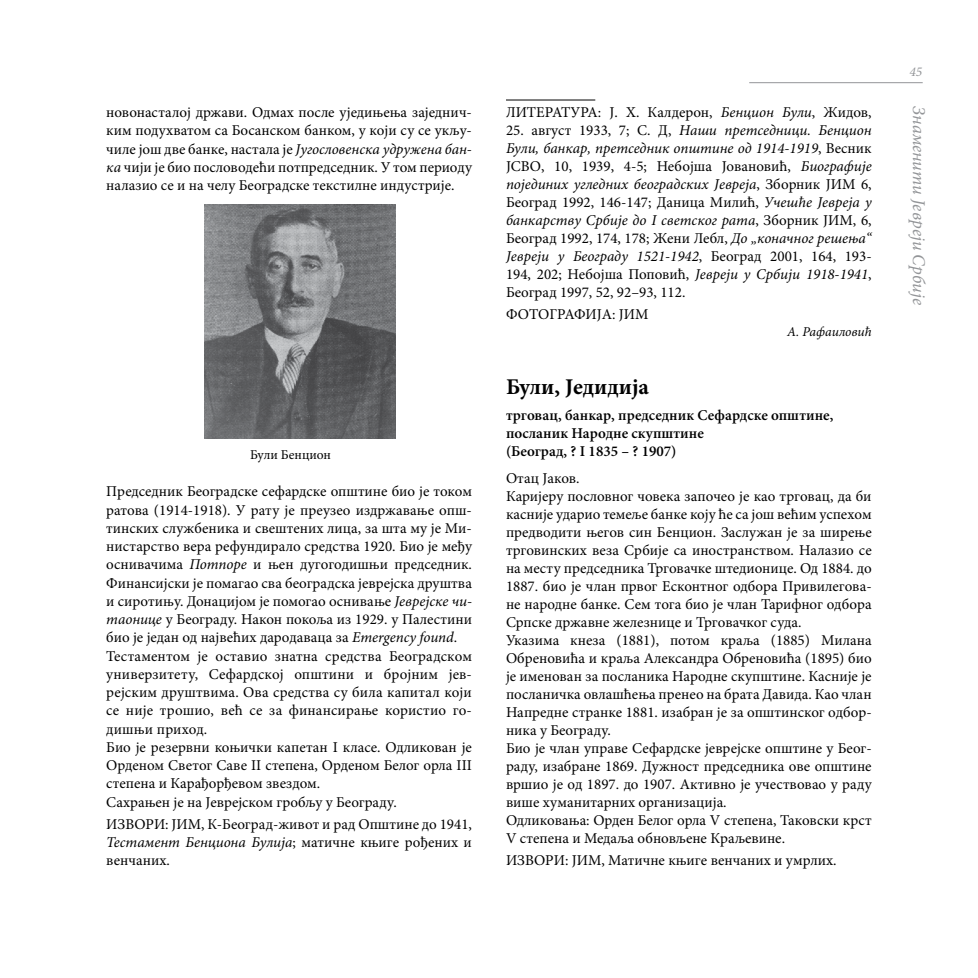
<style>
.page{position:relative;width:978px;height:978px;background:#fff}
.page>*{position:absolute;margin:0;border:0;box-sizing:border-box;transform-origin:0 0}
.t1{font:700 22.5px "Minion Pro";color:#000}
.t2{font:italic 18px "Minion Pro";color:#939598}
.t3{font:15px/18px "Minion Pro";color:#000;text-align:justify}
.t4{font:600 15px/18px "Minion Pro";color:#000}
.t5{font:italic 13.5px "Minion Pro";color:#000}
.t6{font:13.5px "Minion Pro";color:#000}
.t7{font:italic 13.5px "Minion Pro";color:#939598}
.s1{font-style:italic}
</style>
<div class="page">
<hr style="left:749px;top:82px;width:174px;height:1px;background:#939598">
<hr style="left:506px;top:100px;width:89px;height:1px;background:#000">
<img style="left:204px;top:205px;width:192px;height:234px">
<p class="t3" style="left:106px;top:103px;width:367px">новонасталој држави. Одмах после уједињења заједнич&shy;ким подухватом са Босанском банком, у који су се укљу&shy;чиле још две банке, настала је <span class="s1">Југословенска удружена бан&shy;ка</span> чији је био пословодећи потпредседник. У том периоду налазио се и на челу Београдске текстилне индустрије.</p>
<p class="t6" style="left:250px;top:446px;width:83px">Були Бенцион</p>
<p class="t3" style="left:106px;top:483px;width:367px;text-align:left">Председник Београдске сефардске општине био је током ратова (1914-1918). У рату је преузео издржавање опш&shy;тинских службеника и свештених лица, за шта му је Ми&shy;нистарство вера рефундирало средства 1920. Био је међу оснивачима <span class="s1">Потпоре</span> и њен дугогодишњи председник.<br>Финансијски је помагао сва београдска јеврејска друштва и сиротињу. Донацијом је помогао оснивање <span class="s1">Јеврејске чи&shy;таонице</span> у Београду. Након покоља из 1929. у Палестини био је један од највећих дародаваца за <span class="s1">Emergency found</span>.<br>Тестаментом је оставио знатна средства Београдском универзитету, Сефардској општини и бројним јев&shy;рејским друштвима. Ова средства су била капитал који се није трошио, већ се за финансирање користио го&shy;дишњи приход.<br>Био је резервни коњички капетан I класе. Одликован је Орденом Светог Саве II степена, Орденом Белог орла III степена и Карађорђевом звездом.<br>Сахрањен је на Јеврејском гробљу у Београду.</p>
<p class="t3" style="left:106px;top:815px;width:367px">ИЗВОРИ: ЈИМ, К-Београд-живот и рад Општине до 1941, <span class="s1">Тестамент Бенциона Булија</span>; матичне књиге рођених и венчаних.</p>
<p class="t3" style="left:506px;top:103px;width:367px">ЛИТЕРАТУРА: Ј. Х. Калдерон, <span class="s1">Бенцион Були</span>, Жидов,</p>
<p class="t3" style="left:506px;top:121px;width:367px">25. август 1933, 7; С. Д, <span class="s1">Наши претседници. Бенцион Були, банкар, претседник општине од 1914-1919</span>, Весник ЈСВО, 10, 1939, 4-5; Небојша Јовановић, <span class="s1">Биографије појединих угледних београдских Јевреја</span>, Зборник ЈИМ 6, Београд 1992, 146-147; Даница Милић, <span class="s1">Учешће Јевреја у банкарству Србије до I светског рата</span>, Зборник ЈИМ, 6, Београд 1992, 174, 178; Жени Лебл, <span class="s1">До „коначног решења“ Јевреји у Београду 1521-1942</span>, Београд 2001, 164, 193- 194, 202; Небојша Поповић, <span class="s1">Јевреји у Србији 1918-1941</span>, Београд 1997, 52, 92–93, 112.</p>
<p class="t3" style="left:506px;top:306px;width:144px">ФОТОГРАФИЈА: ЈИМ</p>
<p class="t5" style="left:787px;top:322px;width:86px">А. Рафаиловић</p>
<h1 class="t1" style="left:506px;top:371px;width:145px">Були, Једидија</h1>
<p class="t4" style="left:506px;top:407px;width:329px">трговац, банкар, председник Сефардске општине, посланик Народне скупштине<br>(Београд, ? I 1835 – ? 1907)</p>
<p class="t3" style="left:506px;top:469px;width:367px;text-align:left">Отац Јаков.<br>Каријеру пословног човека започео је као трговац, да би касније ударио темеље банке коју ће са још већим успехом предводити његов син Бенцион. Заслужан је за ширење трговинских веза Србије са иностранством. Налазио се на месту председника Трговачке штедионице. Од 1884. до 1887. био је члан првог Есконтног одбора Привилегова&shy;не народне банке. Сем тога био је члан Тарифног одбора Српске државне железнице и Трговачког суда.<br>Указима кнеза (1881), потом краља (1885) Милана Обреновића и краља Александра Обреновића (1895) био је именован за посланика Народне скупштине. Касније је посланичка овлашћења пренео на брата Давида. Као члан Напредне странке 1881. изабран је за општинског одбор&shy;ника у Београду.<br>Био је члан управе Сефардске јеврејске општине у Беог&shy;раду, изабране 1869. Дужност председника ове општине вршио је од 1897. до 1907. Активно је учествовао у раду више хуманитарних организација.<br>Одликовања: Орден Белог орла V степена, Таковски крст V степена и Медаља обновљене Краљевине.</p>
<p class="t3" style="left:506px;top:852px;width:332px">ИЗВОРИ: ЈИМ, Матичне књиге венчаних и умрлих.</p>
<p class="t7" style="left:909px;top:62px;width:14px">45</p>
<p class="t2" style="left:931px;top:106px;width:200px;rotate:90deg">Знаменити Јевреји Србије</p>
</div>
